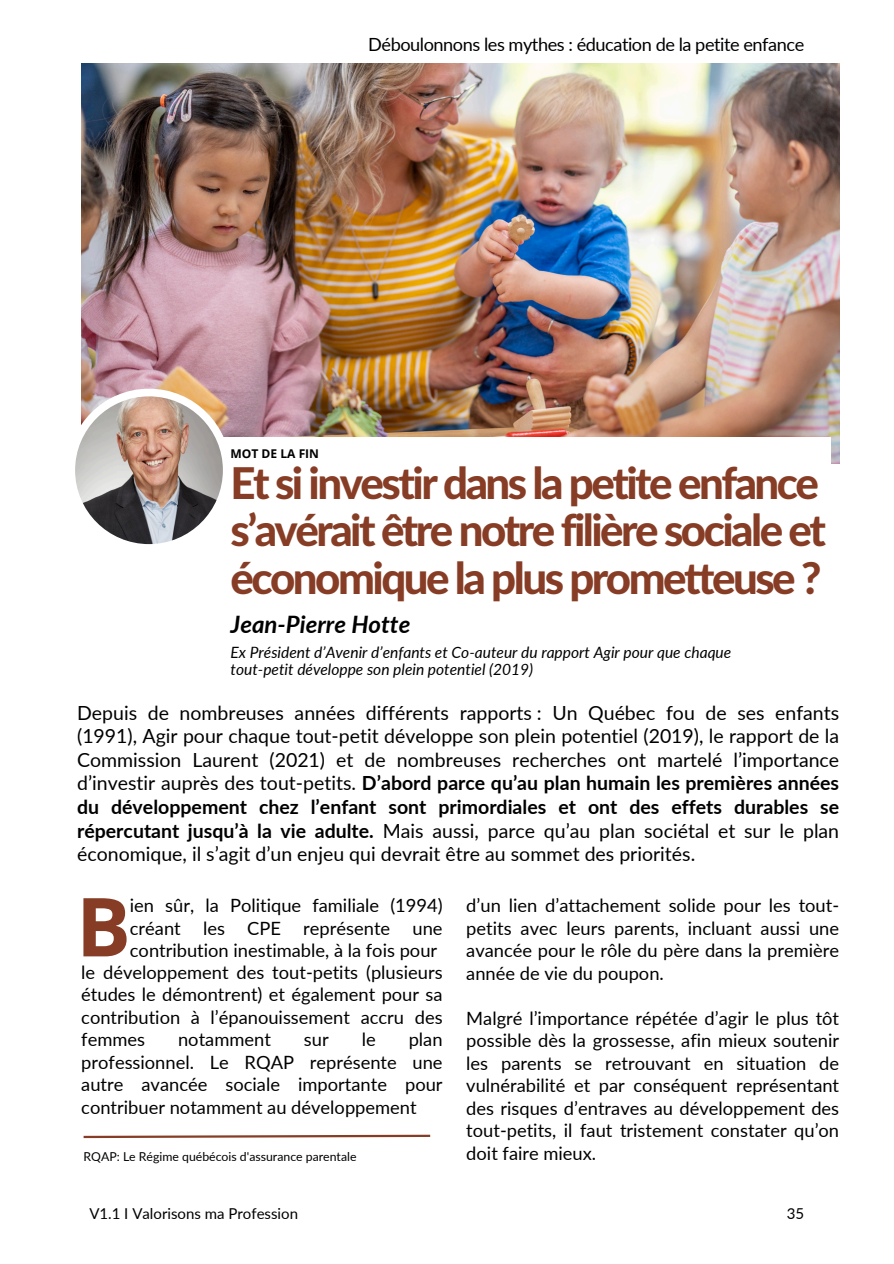
<style>
.page{position:relative;width:894px;height:1264px;background:#fff}
.page>*{position:absolute;margin:0;border:0;box-sizing:border-box;transform-origin:0 0}
.t1{font:700 81.45px "Open Sans";color:#873d25}
.t2{font:800 43.8px/47.2px "Lato Latin";letter-spacing:-.06em;color:#873d25}
.t3{font:italic 700 24px "Lato";color:#000}
.t4{font:19.5px/23.7px "Lato";color:#000;text-align:justify}
.t5{font:18.3px/22.5px "Lato";color:#000;text-align:justify}
.t6{font:18.15px "Lato";letter-spacing:-.025em;color:#000}
.t7{font:italic 15.6px/16.8px "Lato";color:#000}
.t8{font:15px "Lato";color:#000}
.t9{font:12.3px "Lato";color:#000}
.t10{font:700 12px "Open Sans";color:#000}
.s1{font-weight:700}
</style>
<div class="page">
<img style="left:81px;top:63px;width:758px;height:400px">
<svg style="left:83px;top:1134px;width:348px;height:5px"></svg>
<div style="left:77px;top:438px;width:753px;height:114px;background:#fff"></div>
<div style="left:67px;top:389px;width:163px;height:163px;background:#fff;border-radius:50%"></div>
<img style="left:75px;top:396px;width:148px;height:148px;border-radius:50%">
<h3 class="t6" style="left:368px;top:33px;width:437px">Déboulonnons les mythes : éducation de la petite enfance</h3>
<h4 class="t10" style="left:230px;top:445px;width:90px">MOT DE LA FIN</h4>
<p class="t2" style="left:230px;top:462px;width:596px">Et si investir dans la petite enfance s’avérait être notre filière sociale et économique la plus prometteuse ?</p>
<h5 class="t3" style="left:230px;top:609px;width:181px">Jean-Pierre Hotte</h5>
<h3 class="t7" style="left:230px;top:643px;width:502px">Ex Président d’Avenir d’enfants et Co-auteur du rapport Agir pour que chaque tout-petit développe son plein potentiel (2019)</h3>
<h1 class="t4" style="left:77px;top:700px;width:763px">Depuis de nombreuses années différents rapports : Un Québec fou de ses enfants (1991), Agir pour chaque tout-petit développe son plein potentiel (2019), le rapport de la Commission Laurent (2021) et de nombreuses recherches ont martelé l’importance d’investir auprès des tout-petits. <span class="s1">D’abord parce qu’au plan humain les premières années du développement chez l’enfant sont primordiales et ont des effets durables se répercutant jusqu’à la vie adulte.</span> Mais aussi, parce qu’au plan sociétal et sur le plan économique, il s’agit d’un enjeu qui devrait être au sommet des priorités.</h1>
<h2 class="t5" style="left:130px;top:894px;width:314px">ien sûr, la Politique familiale (1994) créant les CPE représente une contribution inestimable, à la fois pour</h2>
<h4 class="t5" style="left:81px;top:960px;width:363px">le développement des tout-petits (plusieurs études le démontrent) et également pour sa contribution à l’épanouissement accru des femmes</h4>
<h3 class="t1" style="left:76px;top:869px;width:56px">B</h3>
<p class="t5" style="left:466px;top:894px;width:374px">d’un lien d’attachement solide pour les tout&shy;petits avec leurs parents, incluant aussi une avancée pour le rôle du père dans la première année de vie du poupon.</p>
<h3 class="t5" style="left:466px;top:1006px;width:374px">Malgré l’importance répétée d’agir le plus tôt possible dès la grossesse, afin mieux soutenir les parents se retrouvant en situation de vulnérabilité et par conséquent représentant des risques d’entraves au développement des tout-petits, il faut tristement constater qu’on</h3>
<h3 class="t9" style="left:84px;top:1148px;width:274px">RQAP: Le Régime québécois d'assurance parentale</h3>
<h3 class="t5" style="left:466px;top:1141px;width:131px">doit faire mieux.</h3>
<h4 class="t5" style="left:81px;top:1028px;width:363px;text-indent:327px">plan professionnel. Le RQAP représente une autre avancée sociale importante pour contribuer notamment au développement</h4>
<h4 class="t5" style="left:178px;top:1028px;width:94px">notamment</h4>
<h4 class="t5" style="left:304px;top:1028px;width:26px">sur</h4>
<h4 class="t5" style="left:361px;top:1028px;width:15px">le</h4>
<p class="t8" style="left:89px;top:1204px;width:210px">V1.1 I Valorisons ma Profession</p>
<p class="t8" style="left:786px;top:1204px;width:19px">35</p>
</div>
